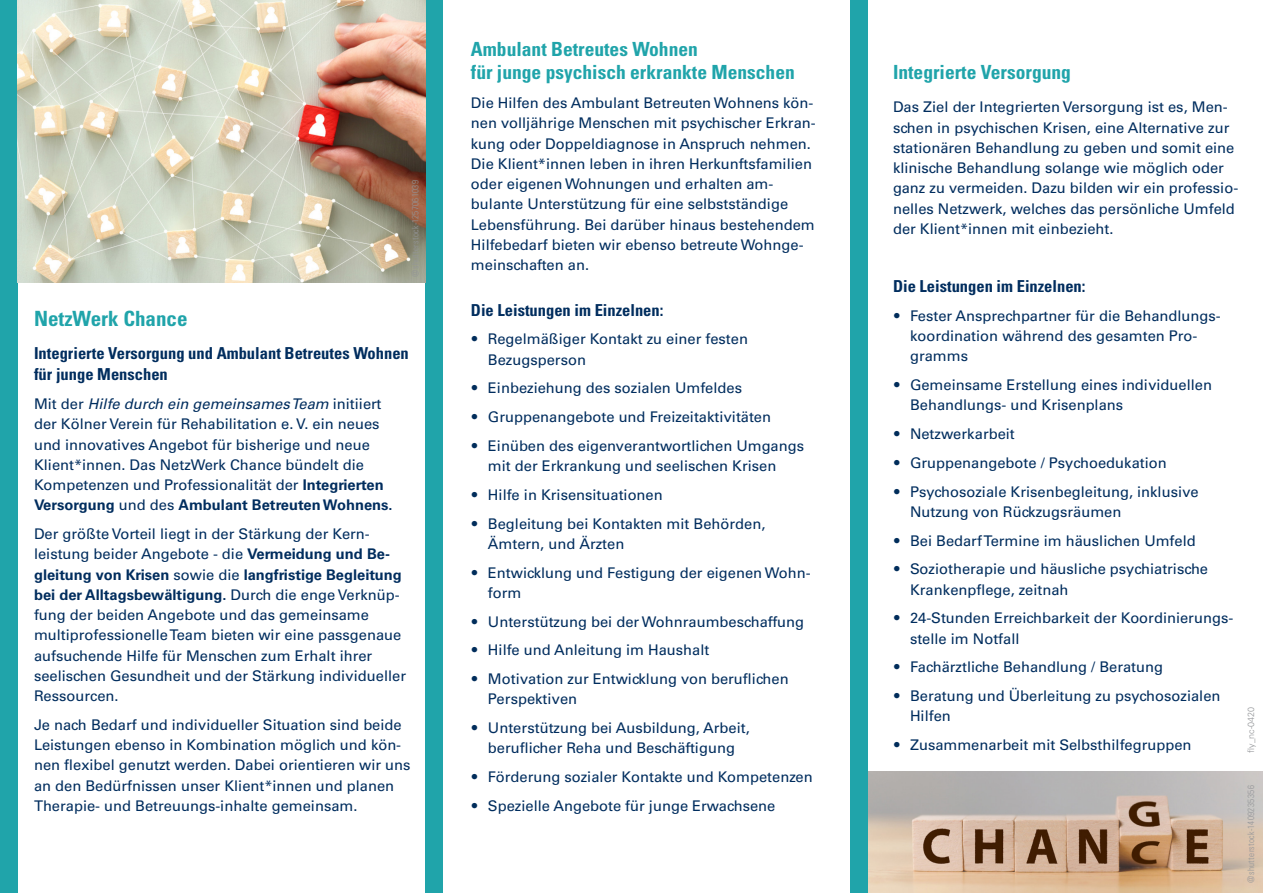
<style>
.page{position:relative;width:1263px;height:893px;background:#fff}
.page>*{position:absolute;margin:0;border:0;box-sizing:border-box;transform-origin:0 0}
.head_gross_blau{font:700 condensed 21px "Univers";color:#20a4aa}
.head_gross_blau-2{font:700 condensed 19.5px/23.4px "Univers";color:#20a4aa}
.subhead{font:700 condensed 16.5px/21px "Univers";color:#002d5e}
.aufz{font:14.7px/20.2px "Univers";color:#002d5e}
.fliess{font:14.7px/20.2px "Univers";color:#002d5e}
.Fliess_NC{font:14.7px/20.2px "Univers";color:#002d5e}
.t1{font:300 condensed 9px "Univers";letter-spacing:.04em;color:#939598}
.t2{font:300 9px "Univers";color:#939598}
.s1{font-style:italic}
.s2{font-weight:700}
.s3{font-weight:300;font-size:15px;color:#002d5b}
</style>
<div class="page">
<div style="left:0;top:0;width:17px;height:893px;background:#20a4aa"></div>
<img style="left:867px;top:772px;width:396px;height:121px">
<div style="left:425px;top:0;width:17px;height:893px;background:#20a4aa"></div>
<div style="left:850px;top:0;width:17px;height:893px;background:#20a4aa"></div>
<img style="left:17px;top:0;width:408px;height:282px">
<p class="t1" style="left:410px;top:277px;width:98px;rotate:-90deg">@shutterstock-1257061039</p>
<p class="head_gross_blau" style="left:34px;top:305px;width:155px">NetzWerk Chance</p>
<p class="subhead" style="left:34px;top:343px;width:376px">Integrierte Versorgung und Ambulant Betreutes Wohnen für junge Menschen</p>
<p class="aufz" style="left:34px;top:394px;width:360px">Mit der <span class="s1">Hilfe durch ein gemeinsames Team</span> initiiert der Kölner Verein für Rehabilitation e. V. ein neues und innovatives Angebot für bisherige und neue Klient*innen. Das NetzWerk Chance bündelt die Kompetenzen und Professionalität der <span class="s2">Integrierten Versorgung</span> und des <span class="s2">Ambulant Betreuten Wohnens.</span></p>
<p class="aufz" style="left:34px;top:524px;width:374px">Der größte Vorteil liegt in der Stärkung der Kern&shy;leistung beider Angebote - die <span class="s2">Vermeidung und Be&shy;gleitung von Krisen</span> sowie die <span class="s2">langfristige Begleitung bei der Alltagsbewältigung.</span> Durch die enge Verknüp&shy;fung der beiden Angebote und das gemeinsame multiprofessionelle Team bieten wir eine passgenaue aufsuchende Hilfe für Menschen zum Erhalt ihrer seelischen Gesundheit und der Stärkung individueller Ressourcen.</p>
<p class="aufz" style="left:34px;top:715px;width:378px">Je nach Bedarf und individueller Situation sind beide Leistungen ebenso in Kombination möglich und kön&shy;nen flexibel genutzt werden. Dabei orientieren wir uns an den Bedürfnissen unser Klient*innen und planen Therapie- und Betreuungs-inhalte gemeinsam.</p>
<p class="head_gross_blau-2" style="left:471px;top:37px;width:325px">Ambulant Betreutes Wohnen<br>für junge psychisch erkrankte Menschen</p>
<p class="fliess" style="left:471px;top:93px;width:346px">Die Hilfen des Ambulant Betreuten Wohnens kön&shy;nen volljährige Menschen mit psychischer Erkran&shy;kung oder Doppeldiagnose in Anspruch nehmen.<br>Die Klient*innen leben in ihren Herkunftsfamilien oder eigenen Wohnungen und erhalten am&shy;bulante Unterstützung für eine selbstständige Lebensführung. Bei darüber hinaus bestehendem Hilfebedarf bieten wir ebenso betreute Wohnge&shy;meinschaften an.</p>
<p class="subhead" style="left:471px;top:299px;width:194px">Die Leistungen im Einzelnen:</p>
<p class="aufz" style="left:488px;top:329px;width:261px;text-indent:-17px"><span class="s3">•</span> Regelmäßiger Kontakt zu einer festen<br>Bezugsperson</p>
<p class="aufz" style="left:471px;top:378px;width:273px"><span class="s3">•</span> Einbeziehung des sozialen Umfeldes</p>
<p class="aufz" style="left:471px;top:407px;width:302px"><span class="s3">•</span> Gruppenangebote und Freizeitaktivitäten</p>
<p class="aufz" style="left:488px;top:436px;width:318px;text-indent:-17px"><span class="s3">•</span> Einüben des eigenverantwortlichen Umgangs mit der Erkrankung und seelischen Krisen</p>
<p class="aufz" style="left:471px;top:485px;width:193px"><span class="s3">•</span> Hilfe in Krisensituationen</p>
<p class="aufz" style="left:488px;top:513px;width:279px;text-indent:-17px"><span class="s3">•</span> Begleitung bei Kontakten mit Behörden,<br>Ämtern, und Ärzten</p>
<p class="aufz" style="left:488px;top:562px;width:324px;text-indent:-17px"><span class="s3">•</span> Entwicklung und Festigung der eigenen Wohn&shy;form</p>
<p class="aufz" style="left:471px;top:611px;width:335px"><span class="s3">•</span> Unterstützung bei der Wohnraumbeschaffung</p>
<p class="aufz" style="left:471px;top:640px;width:240px"><span class="s3">•</span> Hilfe und Anleitung im Haushalt</p>
<p class="aufz" style="left:488px;top:669px;width:302px;text-indent:-17px"><span class="s3">•</span> Motivation zur Entwicklung von beruflichen<br>Perspektiven</p>
<p class="aufz" style="left:471px;top:718px;width:280px;text-align:center"><span class="s3">•</span> Unterstützung bei Ausbildung, Arbeit, beruflicher Reha und Beschäftigung</p>
<p class="aufz" style="left:471px;top:767px;width:343px"><span class="s3">•</span> Förderung sozialer Kontakte und Kompetenzen</p>
<p class="aufz" style="left:471px;top:796px;width:306px"><span class="s3">•</span> Spezielle Angebote für junge Erwachsene</p>
<p class="head_gross_blau-2" style="left:893px;top:61px;width:180px">Integrierte Versorgung</p>
<p class="Fliess_NC" style="left:893px;top:97px;width:347px">Das Ziel der Integrierten Versorgung ist es, Men&shy;schen in psychischen Krisen, eine Alternative zur stationären Behandlung zu geben und somit eine klinische Behandlung solange wie möglich oder ganz zu vermeiden. Dazu bilden wir ein professio&shy;nelles Netzwerk, welches das persönliche Umfeld der Klient*innen mit einbezieht.</p>
<p class="subhead" style="left:893px;top:276px;width:194px">Die Leistungen im Einzelnen:</p>
<p class="aufz" style="left:910px;top:306px;width:312px;text-indent:-17px"><span class="s3">•</span> Fester Ansprechpartner für die Behandlungs&shy;koordination während des gesamten Pro&shy;gramms</p>
<p class="aufz" style="left:910px;top:375px;width:304px;text-indent:-17px"><span class="s3">•</span> Gemeinsame Erstellung eines individuellen<br>Behandlungs- und Krisenplans</p>
<p class="aufz" style="left:893px;top:424px;width:123px"><span class="s3">•</span> Netzwerkarbeit</p>
<p class="aufz" style="left:893px;top:453px;width:275px"><span class="s3">•</span> Gruppenangebote / Psychoedukation</p>
<p class="aufz" style="left:910px;top:481px;width:290px;text-indent:-17px"><span class="s3">•</span> Psychosoziale Krisenbegleitung, inklusive<br>Nutzung von Rückzugsräumen</p>
<p class="aufz" style="left:893px;top:530px;width:304px"><span class="s3">•</span> Bei Bedarf Termine im häuslichen Umfeld</p>
<p class="aufz" style="left:910px;top:559px;width:300px;text-indent:-17px"><span class="s3">•</span> Soziotherapie und häusliche psychiatrische<br>Krankenpflege, zeitnah</p>
<p class="aufz" style="left:910px;top:608px;width:325px;text-indent:-17px"><span class="s3">•</span> 24-Stunden Erreichbarkeit der Koordinierungs&shy;stelle im Notfall</p>
<p class="aufz" style="left:893px;top:657px;width:272px"><span class="s3">•</span> Fachärztliche Behandlung / Beratung</p>
<p class="aufz" style="left:910px;top:686px;width:312px;text-indent:-17px"><span class="s3">•</span> Beratung und Überleitung zu psychosozialen<br>Hilfen</p>
<p class="aufz" style="left:893px;top:735px;width:300px"><span class="s3">•</span> Zusammenarbeit mit Selbsthilfegruppen</p>
<p class="t2" style="left:1245px;top:753px;width:48px;rotate:-90deg">fly_nc-0420</p>
<p class="t1" style="left:1245px;top:883px;width:99px;rotate:-90deg">@shutterstock-1409235356</p>
</div>
